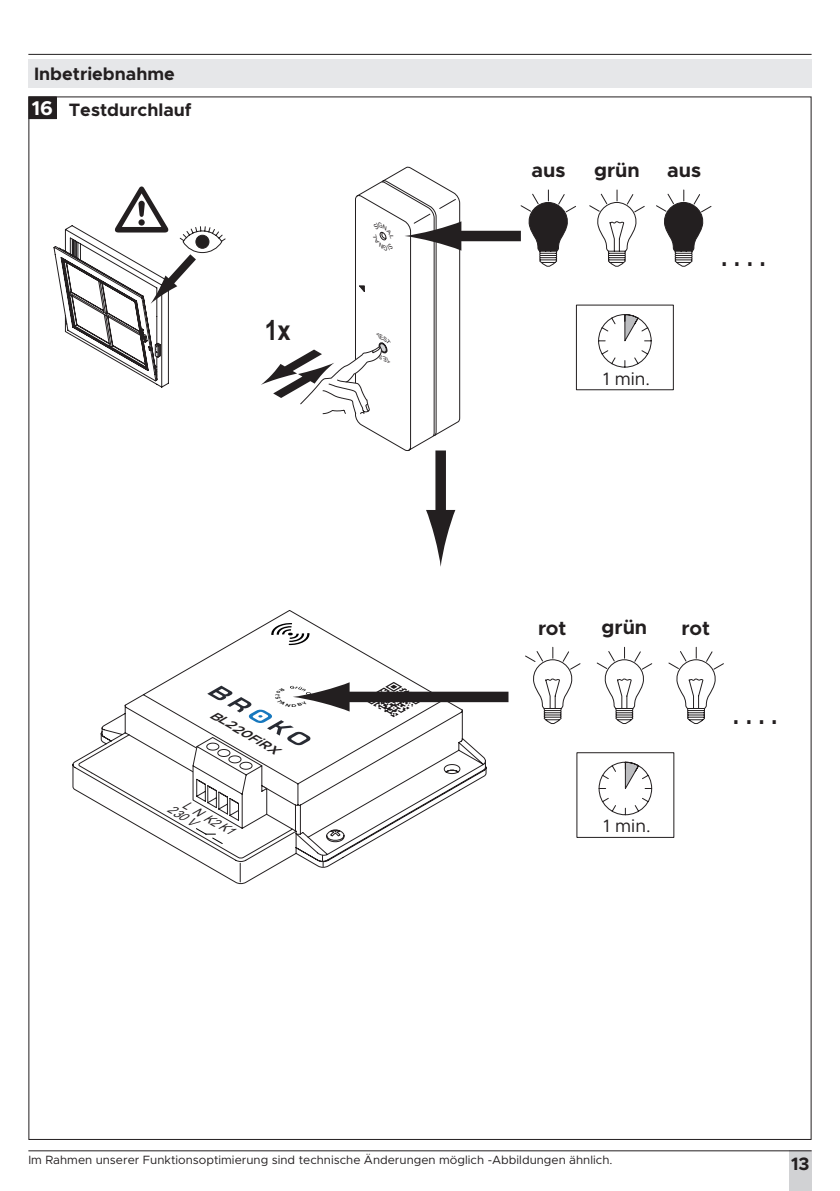
<style>
.page{position:relative;width:840px;height:1191px;background:#fff}
.page>*{position:absolute;margin:0;border:0;box-sizing:border-box;transform-origin:0 0}
.t1{font:700 28px "Arial Narrow";color:#231f20}
.t2{font:700 20px "Metropolis";color:#231f20}
.t3{font:700 20px "Metropolis";color:#fff}
.t4{font:700 18px/36.2px "Metropolis";color:#231f20}
.t5{font:18px "Metropolis";color:#231f20}
.t6{font:italic 12.2px/11px "Arial Narrow";color:#231f20;scale:1.16 1}
.t7{font:italic 600 12.2px "Metropolis";color:#231f20;scale:1.16 1}
.t8{font:12px "Metropolis";color:#231f20}
</style>
<div class="page">
<div style="left:788px;top:1150px;width:23px;height:41px;background:#d1d2d4"></div>
<hr style="left:28px;top:54px;width:783px;height:1px;background:#231f20">
<hr style="left:28px;top:1150px;width:783px;height:1px;background:#231f20">
<div style="left:28px;top:60px;width:783px;height:28px;background:#e6e7e9"></div>
<div style="left:29px;top:97px;width:27px;height:22px;background:#231f20"></div>
<div style="left:28px;top:96px;width:29px;height:23px;border:1px solid #231f20"></div>
<svg style="left:72px;top:610px;width:343px;height:274px"></svg>
<svg style="left:271px;top:623px;width:39px;height:22px"></svg>
<svg style="left:576px;top:752px;width:98px;height:86px"></svg>
<svg style="left:596px;top:646px;width:56px;height:78px"></svg>
<svg style="left:525px;top:646px;width:56px;height:78px"></svg>
<svg style="left:668px;top:646px;width:56px;height:78px"></svg>
<svg style="left:53px;top:186px;width:173px;height:202px"></svg>
<svg style="left:77px;top:682px;width:431px;height:176px"></svg>
<svg style="left:261px;top:166px;width:451px;height:401px"></svg>
<h3 class="t4" style="left:69px;top:56px;width:124px;text-indent:-35px">Inbetriebnahme<br>Testdurchlauf</h3>
<h2 class="t3" style="left:32px;top:95px;width:23px">16</h2>
<h1 class="t1" style="left:265px;top:314px;width:27px">1x</h1>
<p class="t7" style="left:214px;top:706px;width:67px;rotate:30deg">BL220FiRX</p>
<p class="t6" style="left:177px;top:793px;width:59px;text-indent:11px;rotate:30deg">L N K2 K1<br>230 V</p>
<h2 class="t2" style="left:531px;top:158px;width:35px">aus</h2>
<h2 class="t2" style="left:593px;top:158px;width:47px">grün</h2>
<h2 class="t2" style="left:666px;top:158px;width:35px">aus</h2>
<h1 class="t1" style="left:720px;top:240px;width:46px">. . . .</h1>
<h3 class="t5" style="left:602px;top:371px;width:48px">1 min.</h3>
<h2 class="t2" style="left:537px;top:616px;width:30px">rot</h2>
<h2 class="t2" style="left:601px;top:616px;width:47px">grün</h2>
<h2 class="t2" style="left:681px;top:616px;width:30px">rot</h2>
<h1 class="t1" style="left:732px;top:697px;width:46px">. . . .</h1>
<h3 class="t5" style="left:603px;top:819px;width:48px">1 min.</h3>
<p class="t8" style="left:28px;top:1152px;width:585px">Im Rahmen unserer Funktionsoptimierung sind technische Änderungen möglich -Abbildungen ähnlich.</p>
<h3 class="t4" style="left:790px;top:1146px;width:20px">13</h3>
</div>
